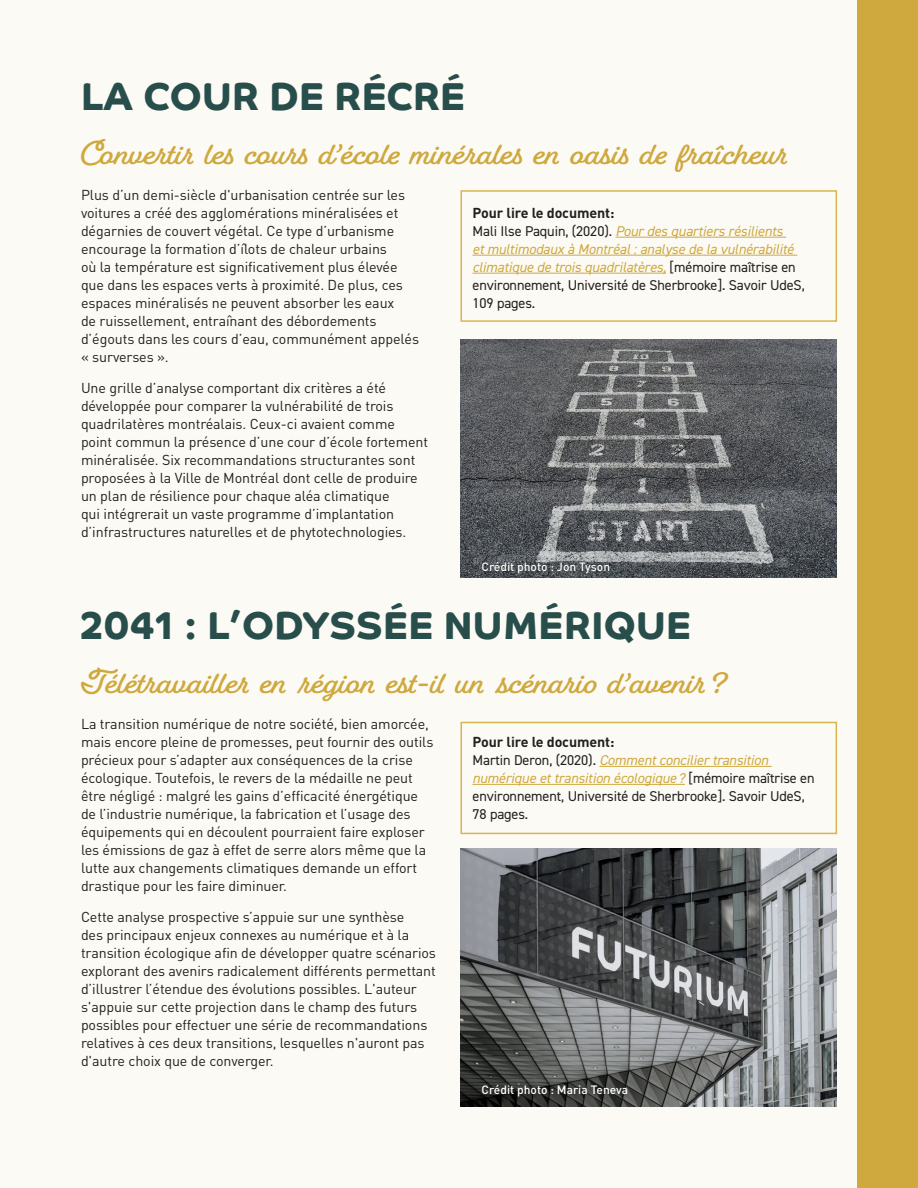
<style>
.page{position:relative;width:918px;height:1188px;background:#fff}
.page>*{position:absolute;margin:0;border:0;box-sizing:border-box;transform-origin:0 0}
.t1{font:700 39px "Co Headline";letter-spacing:.01em;color:#284e4c}
.chapeau_jaune{font:700 30px "Fairwater Script";letter-spacing:-.02em;color:#cfa93e}
.Texte_courant{font:14.25px/18px "DIN";letter-spacing:-.005em;color:#231f20}
.Texte_courant-2{font:italic 14.25px/18px "DIN2014";letter-spacing:-.005em;color:#cfa93e}
.Texte_courant-3{font:14.25px/18px "DIN2014";letter-spacing:-.005em;color:#231f20}
.Texte_courant-4{font:700 14.25px "DIN";letter-spacing:-.005em;color:#231f20}
.Références{font:500 12px "DIN";color:#fff}
.s1{font-style:normal;color:#231f20}
.s2{font-style:italic;color:#cfa93e}
</style>
<div class="page">
<div style="left:0;top:0;width:872px;height:1188px;background:#fcfaf4"></div>
<img style="left:460px;top:339px;width:377px;height:239px">
<div style="left:482px;top:562px;width:127px;height:12px;background:#231f20;opacity:.75"></div>
<hr style="left:599px;top:766px;width:173px;height:1px;background:#cfa93e">
<hr style="left:472px;top:784px;width:213px;height:1px;background:#cfa93e">
<hr style="left:616px;top:237px;width:170px;height:1px;background:#cfa93e">
<hr style="left:472px;top:255px;width:325px;height:1px;background:#cfa93e">
<hr style="left:472px;top:273px;width:194px;height:1px;background:#cfa93e">
<div style="left:858px;top:0;width:60px;height:1188px;background:#cfa93e"></div>
<div style="left:460px;top:190px;width:377px;height:132px;border:2px solid #dab54d"></div>
<div style="left:460px;top:722px;width:377px;height:112px;border:2px solid #dab54d"></div>
<img style="left:460px;top:849px;width:377px;height:258px">
<div style="left:475px;top:1078px;width:160px;height:25px;background:#231f20;opacity:.75"></div>
<p class="t1" style="left:81px;top:73px;width:386px">LA COUR DE RÉCRÉ</p>
<p class="chapeau_jaune" style="left:81px;top:136px;width:710px">Convertir les cours d’école minérales en oasis de fraîcheur</p>
<p class="Texte_courant" style="left:81px;top:185px;width:340px">Plus d’un demi-siècle d'urbanisation centrée sur les voitures a créé des agglomérations minéralisées et dégarnies de couvert végétal. Ce type d’urbanisme encourage la formation d’îlots de chaleur urbains<br>où la température est significativement plus élevée que dans les espaces verts à proximité. De plus, ces espaces minéralisés ne peuvent absorber les eaux<br>de ruissellement, entraînant des débordements d’égouts dans les cours d’eau, communément appelés « surverses ».</p>
<p class="Texte_courant" style="left:81px;top:379px;width:349px">Une grille d’analyse comportant dix critères a été développée pour comparer la vulnérabilité de trois quadrilatères montréalais. Ceux-ci avaient comme point commun la présence d’une cour d’école fortement minéralisée. Six recommandations structurantes sont proposées à la Ville de Montréal dont celle de produire un plan de résilience pour chaque aléa climatique<br>qui intégrerait un vaste programme d’implantation d’infrastructures naturelles et de phytotechnologies.</p>
<p class="Texte_courant-4" style="left:472px;top:203px;width:144px">Pour lire le document:</p>
<p class="Texte_courant-2" style="left:472px;top:222px;width:334px"><span class="s1">Mali Ilse Paquin, (2020).</span> Pour des quartiers résilients<br>et multimodaux à Montréal : analyse de la vulnérabilité climatique de trois quadrilatères, <span class="s1">[mémoire maîtrise en environnement, Université de Sherbrooke]. Savoir UdeS, 109 pages.</span></p>
<p class="Références" style="left:482px;top:559px;width:130px">Crédit photo : Jon Tyson</p>
<p class="t1" style="left:81px;top:603px;width:612px">2041 : L’ODYSSÉE NUMÉRIQUE</p>
<p class="chapeau_jaune" style="left:81px;top:665px;width:647px">Télétravailler en région est-il un scénario d’avenir?</p>
<p class="Texte_courant" style="left:81px;top:715px;width:354px">La transition numérique de notre société, bien amorcée, mais encore pleine de promesses, peut fournir des outils précieux pour s’adapter aux conséquences de la crise écologique. Toutefois, le revers de la médaille ne peut être négligé : malgré les gains d’efficacité énergétique de l’industrie numérique, la fabrication et l’usage des équipements qui en découlent pourraient faire exploser les émissions de gaz à effet de serre alors même que la lutte aux changements climatiques demande un effort drastique pour les faire diminuer.</p>
<p class="Texte_courant" style="left:81px;top:908px;width:357px">Cette analyse prospective s’appuie sur une synthèse<br>des principaux enjeux connexes au numérique et à la transition écologique afin de développer quatre scénarios explorant des avenirs radicalement différents permettant d’illustrer l’étendue des évolutions possibles. L'auteur s'appuie sur cette projection dans le champ des futurs possibles pour effectuer une série de recommandations relatives à ces deux transitions, lesquelles n'auront pas d'autre choix que de converger.</p>
<p class="Texte_courant-4" style="left:472px;top:732px;width:144px">Pour lire le document:</p>
<p class="Texte_courant-3" style="left:472px;top:751px;width:344px">Martin Deron, (2020). <span class="s2">Comment concilier transition numérique et transition écologique?</span> [mémoire maîtrise en environnement, Université de Sherbrooke]. Savoir UdeS, 78 pages.</p>
<p class="Références" style="left:482px;top:1082px;width:148px">Crédit photo : Maria Teneva</p>
</div>
